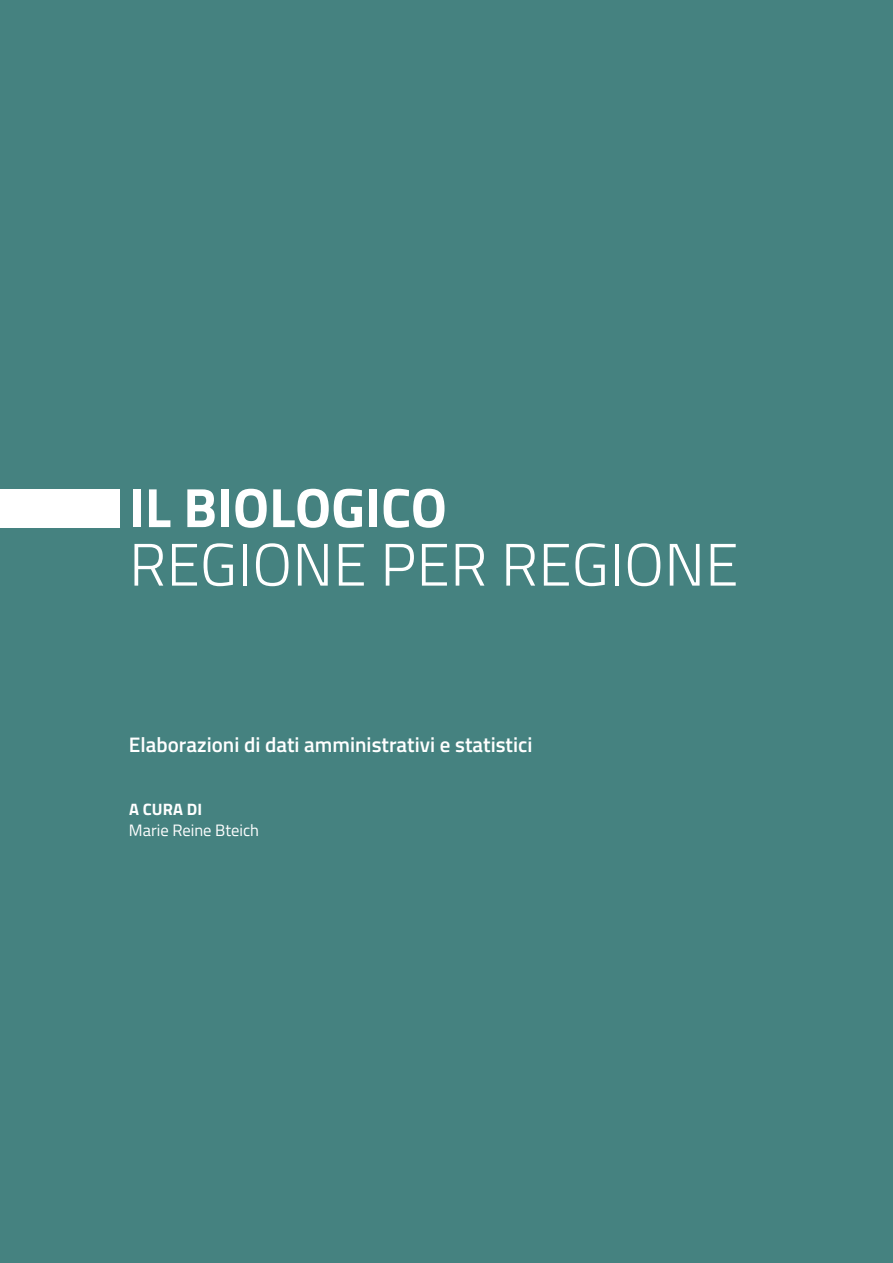
<style>
.page{position:relative;width:893px;height:1263px;background:#458280}
.page>*{position:absolute;margin:0;border:0;box-sizing:border-box;transform-origin:0 0}
.Nome_capitolo{font:300 60px "Titillium Web";letter-spacing:.01em;color:#fff}
.Capitolo{font:700 55.5px "Titillium Web";color:#fff}
.Fonte{font:600 21px "Titillium Web";color:#fff}
.Fonte-2{font:16.5px "Titillium Web";color:#fff}
.Fonte-3{font:700 16.5px "Titillium Web";letter-spacing:.01em;color:#fff}
</style>
<div class="page">
<div style="left:0;top:490px;width:119px;height:38px;background:#fff"></div>
<p class="Capitolo" style="left:129px;top:465px;width:319px">IL BIOLOGICO</p>
<p class="Nome_capitolo" style="left:129px;top:521px;width:611px">REGIONE PER REGIONE</p>
<p class="Fonte" style="left:129px;top:728px;width:405px">Elaborazioni di dati amministrativi e statistici</p>
<p class="Fonte-3" style="left:129px;top:796px;width:75px">A CURA DI</p>
<p class="Fonte-2" style="left:129px;top:818px;width:132px">Marie Reine Bteich</p>
</div>
